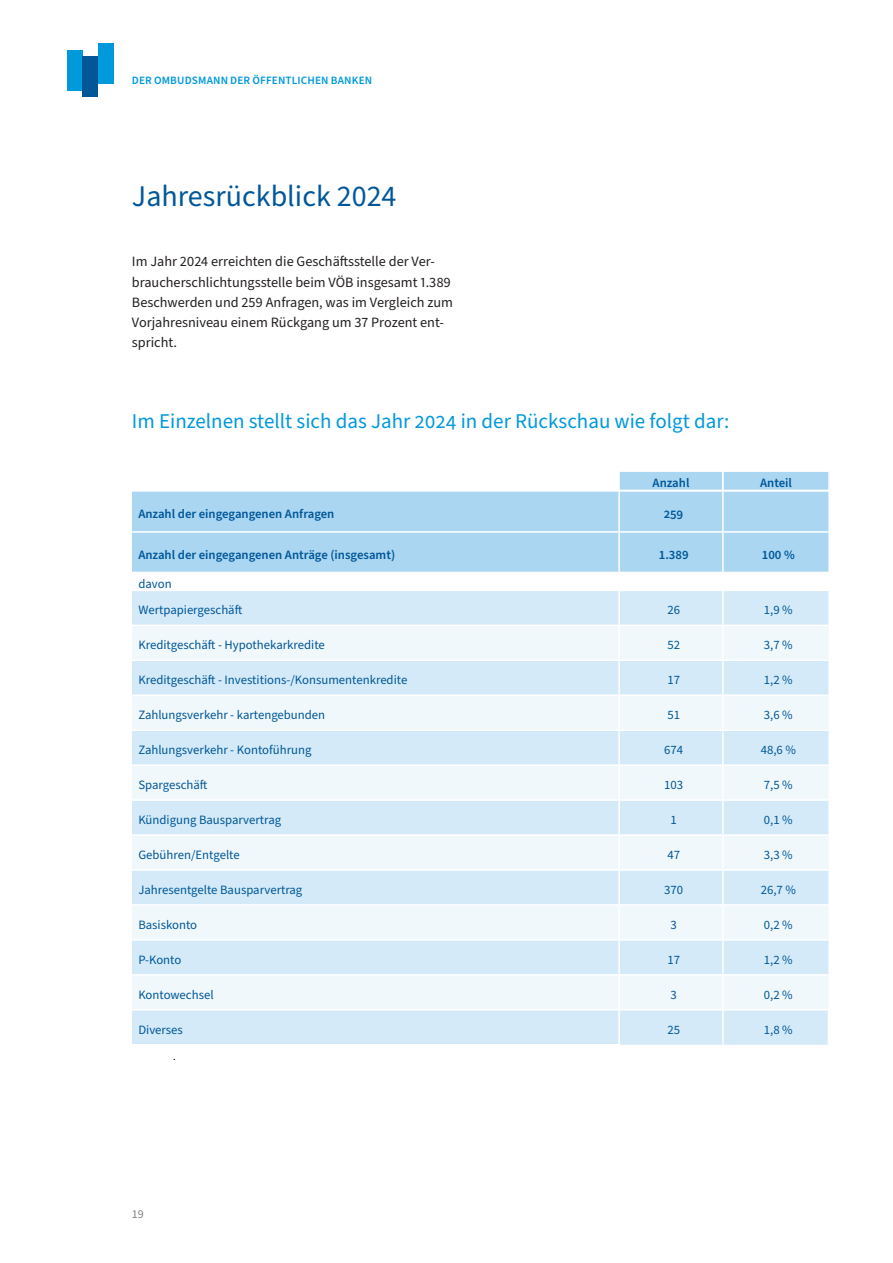
<style>
.page{position:relative;width:893px;height:1263px;background:#fff}
.page>*{position:absolute;margin:0;border:0;box-sizing:border-box;transform-origin:0 0}
._03_1_HEAD_Kapitel{font:30px "Source Sans Pro";color:#005798}
._04_Subhead_Semibold_14_18_CYAN{font:21px "Source Sans Pro";color:#0099dc}
._05_1_Fließ_linksbündig{font:14.25px/20.2px "Source Sans Pro";color:#231f20}
._11_02_Fließtext_Grafik{font:12.75px "Source Sans Pro";color:#005798}
._11_02_Fließtext_Grafik-2{font:600 12.75px "Source Sans Pro";color:#005798}
._11_03_Grafik_Fläche_HEAD_LINIE_BLAU_OHNE{font:600 12.75px "Source Sans Pro";color:#005798}
.t1{font:12px "Source Sans Pro";color:#808285}
.t2{font:600 11.25px "Source Sans Pro";letter-spacing:.01em;color:#0099dc}
</style>
<div class="page">
<div style="left:132px;top:492px;width:696px;height:80px;background:#aad6f2"></div>
<div style="left:132px;top:591px;width:696px;height:454px;background:#d4eaf8"></div>
<svg style="left:132px;top:626px;width:696px;height:383px;fill:#f0f8fc"></svg>
<hr style="left:618px;top:492px;width:2px;height:39px;background:#fff">
<hr style="left:722px;top:492px;width:2px;height:39px;background:#fff">
<hr style="left:132px;top:531px;width:487px;height:2px;background:#fff">
<hr style="left:619px;top:531px;width:104px;height:2px;background:#fff">
<hr style="left:618px;top:533px;width:2px;height:39px;background:#fff">
<hr style="left:723px;top:531px;width:105px;height:2px;background:#fff">
<hr style="left:722px;top:533px;width:2px;height:39px;background:#fff">
<hr style="left:618px;top:591px;width:2px;height:34px;background:#fff">
<hr style="left:722px;top:591px;width:2px;height:34px;background:#fff">
<hr style="left:132px;top:625px;width:487px;height:1px;background:#fff">
<hr style="left:619px;top:625px;width:104px;height:1px;background:#fff">
<hr style="left:618px;top:626px;width:2px;height:33px;background:#fff">
<hr style="left:723px;top:625px;width:105px;height:1px;background:#fff">
<hr style="left:722px;top:626px;width:2px;height:33px;background:#fff">
<hr style="left:132px;top:659px;width:487px;height:2px;background:#fff">
<hr style="left:619px;top:659px;width:104px;height:2px;background:#fff">
<hr style="left:618px;top:661px;width:2px;height:33px;background:#fff">
<hr style="left:723px;top:659px;width:105px;height:2px;background:#fff">
<hr style="left:722px;top:661px;width:2px;height:33px;background:#fff">
<hr style="left:132px;top:694px;width:487px;height:2px;background:#fff">
<hr style="left:619px;top:694px;width:104px;height:2px;background:#fff">
<hr style="left:618px;top:696px;width:2px;height:33px;background:#fff">
<hr style="left:723px;top:694px;width:105px;height:2px;background:#fff">
<hr style="left:722px;top:696px;width:2px;height:33px;background:#fff">
<hr style="left:132px;top:729px;width:487px;height:2px;background:#fff">
<hr style="left:619px;top:729px;width:104px;height:2px;background:#fff">
<hr style="left:618px;top:731px;width:2px;height:33px;background:#fff">
<hr style="left:723px;top:729px;width:105px;height:2px;background:#fff">
<hr style="left:722px;top:731px;width:2px;height:33px;background:#fff">
<hr style="left:132px;top:764px;width:487px;height:2px;background:#fff">
<hr style="left:619px;top:764px;width:104px;height:2px;background:#fff">
<hr style="left:618px;top:766px;width:2px;height:33px;background:#fff">
<hr style="left:723px;top:764px;width:105px;height:2px;background:#fff">
<hr style="left:722px;top:766px;width:2px;height:33px;background:#fff">
<hr style="left:132px;top:799px;width:487px;height:2px;background:#fff">
<hr style="left:619px;top:799px;width:104px;height:2px;background:#fff">
<hr style="left:618px;top:801px;width:2px;height:33px;background:#fff">
<hr style="left:723px;top:799px;width:105px;height:2px;background:#fff">
<hr style="left:722px;top:801px;width:2px;height:33px;background:#fff">
<hr style="left:132px;top:834px;width:487px;height:2px;background:#fff">
<hr style="left:619px;top:834px;width:104px;height:2px;background:#fff">
<hr style="left:618px;top:836px;width:2px;height:33px;background:#fff">
<hr style="left:723px;top:834px;width:105px;height:2px;background:#fff">
<hr style="left:722px;top:836px;width:2px;height:33px;background:#fff">
<hr style="left:132px;top:869px;width:487px;height:2px;background:#fff">
<hr style="left:619px;top:869px;width:104px;height:2px;background:#fff">
<hr style="left:618px;top:871px;width:2px;height:33px;background:#fff">
<hr style="left:723px;top:869px;width:105px;height:2px;background:#fff">
<hr style="left:722px;top:871px;width:2px;height:33px;background:#fff">
<hr style="left:132px;top:904px;width:487px;height:2px;background:#fff">
<hr style="left:619px;top:904px;width:104px;height:2px;background:#fff">
<hr style="left:618px;top:906px;width:2px;height:33px;background:#fff">
<hr style="left:723px;top:904px;width:105px;height:2px;background:#fff">
<hr style="left:722px;top:906px;width:2px;height:33px;background:#fff">
<hr style="left:132px;top:939px;width:487px;height:2px;background:#fff">
<hr style="left:619px;top:939px;width:104px;height:2px;background:#fff">
<hr style="left:618px;top:941px;width:2px;height:33px;background:#fff">
<hr style="left:723px;top:939px;width:105px;height:2px;background:#fff">
<hr style="left:722px;top:941px;width:2px;height:33px;background:#fff">
<hr style="left:132px;top:974px;width:487px;height:1px;background:#fff">
<hr style="left:619px;top:974px;width:104px;height:1px;background:#fff">
<hr style="left:618px;top:975px;width:2px;height:34px;background:#fff">
<hr style="left:723px;top:974px;width:105px;height:1px;background:#fff">
<hr style="left:722px;top:975px;width:2px;height:34px;background:#fff">
<hr style="left:132px;top:1009px;width:487px;height:1px;background:#fff">
<hr style="left:619px;top:1009px;width:104px;height:1px;background:#fff">
<hr style="left:618px;top:1010px;width:2px;height:34px;background:#fff">
<hr style="left:723px;top:1009px;width:106px;height:1px;background:#fff">
<hr style="left:722px;top:1010px;width:2px;height:35px;background:#fff">
<hr style="left:132px;top:1044px;width:488px;height:1px;background:#fff">
<div style="left:619px;top:471px;width:104px;height:19px;background:#aad6f2"></div>
<div style="left:618px;top:470px;width:106px;height:21px;border:2px solid #fff"></div>
<div style="left:723px;top:471px;width:106px;height:19px;background:#aad6f2"></div>
<div style="left:722px;top:470px;width:108px;height:21px;border:2px solid #fff"></div>
<div style="left:67px;top:50px;width:16px;height:40px;background:#0099dc"></div>
<div style="left:83px;top:56px;width:15px;height:40px;background:#005798"></div>
<div style="left:98px;top:44px;width:16px;height:40px;background:#0099dc"></div>
<p class="t2" style="left:132px;top:73px;width:242px">DER OMBUDSMANN DER ÖFFENTLICHEN BANKEN</p>
<p class="_03_1_HEAD_Kapitel" style="left:132px;top:176px;width:266px">Jahresrückblick 2024</p>
<p class="_05_1_Fließ_linksbündig" style="left:132px;top:252px;width:322px">Im Jahr 2024 erreichten die Geschäftsstelle der Ver&shy;braucherschlichtungsstelle beim VÖB insgesamt 1.389<br>Beschwerden und 259 Anfragen, was im Vergleich zum Vorjahresniveau einem Rückgang um 37 Prozent ent&shy;spricht.</p>
<p class="_04_Subhead_Semibold_14_18_CYAN" style="left:132px;top:407px;width:599px">Im Einzelnen stellt sich das Jahr 2024 in der Rückschau wie folgt dar:</p>
<p class="_11_02_Fließtext_Grafik-2" style="left:653px;top:474px;width:38px">Anzahl</p>
<p class="_11_02_Fließtext_Grafik-2" style="left:760px;top:474px;width:34px">Anteil</p>
<p class="_11_03_Grafik_Fläche_HEAD_LINIE_BLAU_OHNE" style="left:138px;top:505px;width:198px">Anzahl der eingegangenen Anfragen</p>
<p class="_11_03_Grafik_Fläche_HEAD_LINIE_BLAU_OHNE" style="left:664px;top:505px;width:21px">259</p>
<p class="_11_02_Fließtext_Grafik-2" style="left:138px;top:546px;width:258px">Anzahl der eingegangenen Anträge (insgesamt)</p>
<p class="_11_02_Fließtext_Grafik-2" style="left:659px;top:546px;width:31px">1.389</p>
<p class="_11_02_Fließtext_Grafik-2" style="left:762px;top:546px;width:34px">100 %</p>
<p class="_11_02_Fließtext_Grafik" style="left:138px;top:575px;width:35px">davon</p>
<p class="_11_02_Fließtext_Grafik" style="left:138px;top:602px;width:105px">Wertpapiergeschäft</p>
<p class="_11_02_Fließtext_Grafik" style="left:667px;top:602px;width:14px">26</p>
<p class="_11_02_Fließtext_Grafik" style="left:764px;top:602px;width:30px">1,9 %</p>
<p class="_11_02_Fließtext_Grafik" style="left:138px;top:637px;width:188px">Kreditgeschäft - Hypothekarkredite</p>
<p class="_11_02_Fließtext_Grafik" style="left:667px;top:637px;width:14px">52</p>
<p class="_11_02_Fließtext_Grafik" style="left:764px;top:637px;width:30px">3,7 %</p>
<p class="_11_02_Fließtext_Grafik" style="left:138px;top:671px;width:270px">Kreditgeschäft - Investitions-/Konsumentenkredite</p>
<p class="_11_02_Fließtext_Grafik" style="left:667px;top:671px;width:14px">17</p>
<p class="_11_02_Fließtext_Grafik" style="left:764px;top:671px;width:30px">1,2 %</p>
<p class="_11_02_Fließtext_Grafik" style="left:138px;top:706px;width:188px">Zahlungsverkehr - kartengebunden</p>
<p class="_11_02_Fließtext_Grafik" style="left:667px;top:706px;width:14px">51</p>
<p class="_11_02_Fließtext_Grafik" style="left:764px;top:706px;width:30px">3,6 %</p>
<p class="_11_02_Fließtext_Grafik" style="left:138px;top:741px;width:175px">Zahlungsverkehr - Kontoführung</p>
<p class="_11_02_Fließtext_Grafik" style="left:664px;top:741px;width:21px">674</p>
<p class="_11_02_Fließtext_Grafik" style="left:761px;top:741px;width:37px">48,6 %</p>
<p class="_11_02_Fließtext_Grafik" style="left:138px;top:776px;width:71px">Spargeschäft</p>
<p class="_11_02_Fließtext_Grafik" style="left:664px;top:776px;width:21px">103</p>
<p class="_11_02_Fließtext_Grafik" style="left:764px;top:776px;width:30px">7,5 %</p>
<p class="_11_02_Fließtext_Grafik" style="left:138px;top:811px;width:144px">Kündigung Bausparvertrag</p>
<p class="_11_02_Fließtext_Grafik" style="left:670px;top:811px;width:8px">1</p>
<p class="_11_02_Fließtext_Grafik" style="left:764px;top:811px;width:30px">0,1 %</p>
<p class="_11_02_Fließtext_Grafik" style="left:138px;top:846px;width:103px">Gebühren/Entgelte</p>
<p class="_11_02_Fließtext_Grafik" style="left:667px;top:846px;width:14px">47</p>
<p class="_11_02_Fließtext_Grafik" style="left:764px;top:846px;width:30px">3,3 %</p>
<p class="_11_02_Fließtext_Grafik" style="left:138px;top:881px;width:166px">Jahresentgelte Bausparvertrag</p>
<p class="_11_02_Fließtext_Grafik" style="left:664px;top:881px;width:21px">370</p>
<p class="_11_02_Fließtext_Grafik" style="left:761px;top:881px;width:37px">26,7 %</p>
<p class="_11_02_Fließtext_Grafik" style="left:138px;top:916px;width:60px">Basiskonto</p>
<p class="_11_02_Fließtext_Grafik" style="left:670px;top:916px;width:8px">3</p>
<p class="_11_02_Fließtext_Grafik" style="left:764px;top:916px;width:30px">0,2 %</p>
<p class="_11_02_Fließtext_Grafik" style="left:138px;top:951px;width:45px">P-Konto</p>
<p class="_11_02_Fließtext_Grafik" style="left:667px;top:951px;width:14px">17</p>
<p class="_11_02_Fließtext_Grafik" style="left:764px;top:951px;width:30px">1,2 %</p>
<p class="_11_02_Fließtext_Grafik" style="left:138px;top:986px;width:77px">Kontowechsel</p>
<p class="_11_02_Fließtext_Grafik" style="left:670px;top:986px;width:8px">3</p>
<p class="_11_02_Fließtext_Grafik" style="left:764px;top:986px;width:30px">0,2 %</p>
<p class="_11_02_Fließtext_Grafik" style="left:138px;top:1021px;width:46px">Diverses</p>
<p class="_11_02_Fließtext_Grafik" style="left:667px;top:1021px;width:14px">25</p>
<p class="_11_02_Fließtext_Grafik" style="left:764px;top:1021px;width:30px">1,8 %</p>
<p class="t1" style="left:132px;top:1206px;width:13px">19</p>
</div>
